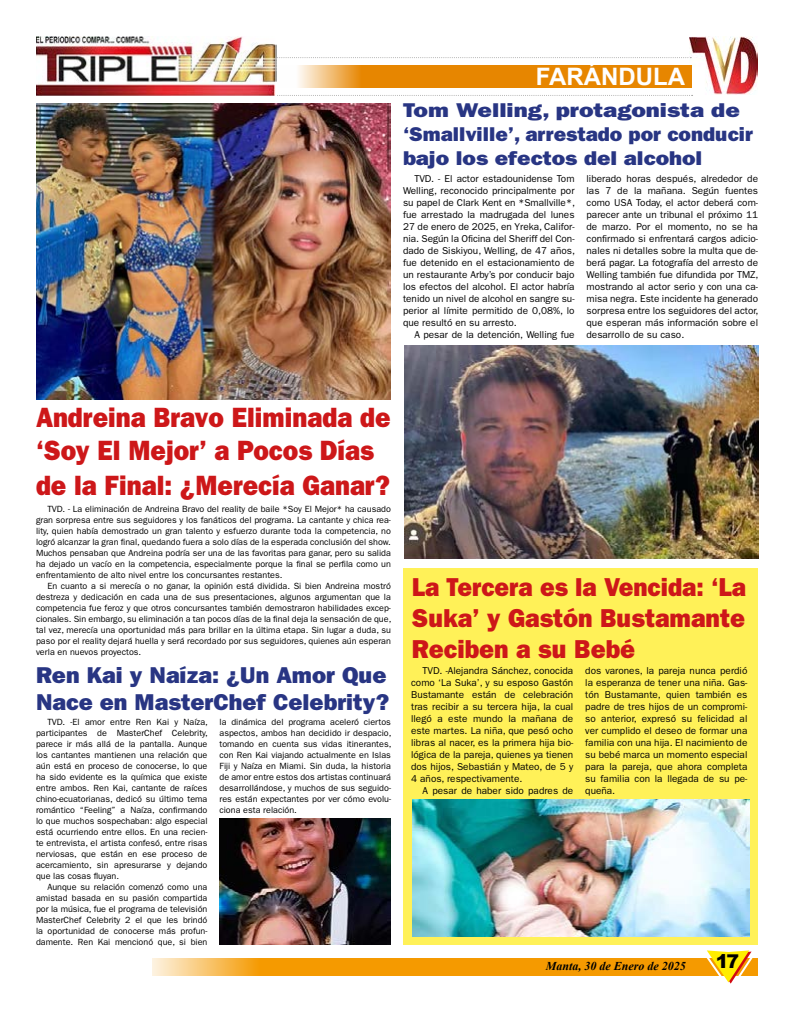
<style>
.page{position:relative;width:794px;height:1021px;background:#fff}
.page>*{position:absolute;margin:0;border:0;box-sizing:border-box;transform-origin:0 0}
.t1{font:28px/34px "ITC Franklin Gothic Std Hvy";color:#cd1719;scale:.92 1}
.t2{font:26px/31px "ITC Franklin Gothic Std Hvy";color:#cd1719;text-align:justify;scale:.94 1}
.t3{font:700 24px "Arial";color:#fff}
.t4{font:23px/27px "ITC Franklin Gothic Std Hvy";color:#283583}
.t5{font:20px/24px "ITC Franklin Gothic Std Hvy";color:#283583;scale:1.21 1}
.t6{font:900 19px "Arial";color:#000}
.t7{font:italic 700 12px "Times New Roman";color:#000}
.t8{font:10px/12px "ITC Franklin Gothic Std";color:#000;text-align:justify}
.t9{font:9px/11px "ITC Franklin Gothic Std";color:#000;text-align:justify}
</style>
<div class="page">
<img style="left:690px;top:36px;width:68px;height:59px">
<svg style="left:277px;top:95px;width:415px;height:1px"></svg>
<svg style="left:276px;top:65px;width:416px;height:22px;background:#e99520"></svg>
<svg style="left:276px;top:57px;width:415px;height:1px"></svg>
<img style="left:36px;top:36px;width:240px;height:60px">
<svg style="left:152px;top:958px;width:605px;height:18px;background:#f5a216"></svg>
<svg style="left:702px;top:950px;width:54px;height:33px"></svg>
<img style="left:36px;top:103px;width:355px;height:297px">
<img style="left:219px;top:818px;width:172px;height:126px">
<img style="left:404px;top:345px;width:354px;height:213px">
<div style="left:404px;top:568px;width:354px;height:376px;background:#fff158"></div>
<img style="left:412px;top:799px;width:337px;height:137px">
<h3 class="t3" style="left:536px;top:60px;width:151px">FARÁNDULA</h3>
<h3 class="t5" style="left:403px;top:98px;width:291px">Tom Welling, protagonista de ‘Smallville’, arrestado por conducir bajo los efectos del alcohol</h3>
<p class="t8" style="left:403px;top:173px;width:173px;text-indent:11px">TVD. - El actor estadounidense Tom Welling, reconocido principalmente por su papel de Clark Kent en *Smallville*, fue arrestado la madrugada del lunes 27 de enero de 2025, en Yreka, Califor&shy;nia. Según la Oficina del Sheriff del Con&shy;dado de Siskiyou, Welling, de 47 años, fue detenido en el estacionamiento de un restaurante Arby’s por conducir bajo los efectos del alcohol. El actor habría tenido un nivel de alcohol en sangre su&shy;perior al límite permitido de 0,08%, lo que resultó en su arresto.</p>
<p class="t8" style="left:414px;top:329px;width:162px">A pesar de la detención, Welling fue</p>
<p class="t8" style="left:586px;top:173px;width:173px">liberado horas después, alrededor de las 7 de la mañana. Según fuentes como USA Today, el actor deberá com&shy;parecer ante un tribunal el próximo 11 de marzo. Por el momento, no se ha confirmado si enfrentará cargos adicio&shy;nales ni detalles sobre la multa que de&shy;berá pagar. La fotografía del arresto de Welling también fue difundida por TMZ, mostrando al actor serio y con una ca&shy;misa negra. Este incidente ha generado sorpresa entre los seguidores del actor, que esperan más información sobre el desarrollo de su caso.</p>
<h1 class="t1" style="left:36px;top:400px;width:387px">Andreina Bravo Eliminada de ‘Soy El Mejor’ a Pocos Días de la Final: ¿Merecía Ganar?</h1>
<p class="t9" style="left:36px;top:503px;width:356px;text-indent:11px">TVD. - La eliminación de Andreina Bravo del reality de baile *Soy El Mejor* ha causado gran sorpresa entre sus seguidores y los fanáticos del programa. La cantante y chica rea&shy;lity, quien había demostrado un gran talento y esfuerzo durante toda la competencia, no logró alcanzar la gran final, quedando fuera a solo días de la esperada conclusión del show.<br>Muchos pensaban que Andreina podría ser una de las favoritas para ganar, pero su salida ha dejado un vacío en la competencia, especialmente porque la final se perfila como un enfrentamiento de alto nivel entre los concursantes restantes.</p>
<p class="t9" style="left:36px;top:580px;width:357px;text-indent:11px">En cuanto a si merecía o no ganar, la opinión está dividida. Si bien Andreina mostró destreza y dedicación en cada una de sus presentaciones, algunos argumentan que la competencia fue feroz y que otros concursantes también demostraron habilidades excep&shy;cionales. Sin embargo, su eliminación a tan pocos días de la final deja la sensación de que, tal vez, merecía una oportunidad más para brillar en la última etapa. Sin lugar a duda, su paso por el reality dejará huella y será recordado por sus seguidores, quienes aún esperan verla en nuevos proyectos.</p>
<h3 class="t4" style="left:36px;top:661px;width:355px">Ren Kai y Naíza: ¿Un Amor Que<br>Nace en MasterChef Celebrity?</h3>
<p class="t9" style="left:36px;top:716px;width:173px;text-indent:11px">TVD. -El amor entre Ren Kai y Naíza, participantes de MasterChef Celebrity, parece ir más allá de la pantalla. Aunque los cantantes mantienen una relación que aún está en proceso de conocerse, lo que ha sido evidente es la química que existe entre ambos. Ren Kai, cantante de raíces chino-ecuatorianas, dedicó su último tema romántico “Feeling” a Naíza, confirmando lo que muchos sospechaban: algo especial está ocurriendo entre ellos. En una recien&shy;te entrevista, el artista confesó, entre risas nerviosas, que están en ese proceso de acercamiento, sin apresurarse y dejando que las cosas fluyan.</p>
<p class="t9" style="left:36px;top:881px;width:173px;text-indent:11px">Aunque su relación comenzó como una amistad basada en su pasión compartida por la música, fue el programa de televisión MasterChef Celebrity 2 el que les brindó la oportunidad de conocerse más profun&shy;damente. Ren Kai mencionó que, si bien</p>
<p class="t9" style="left:219px;top:716px;width:173px">la dinámica del programa aceleró ciertos aspectos, ambos han decidido ir despacio, tomando en cuenta sus vidas itinerantes, con Ren Kai viajando actualmente en Islas Fiji y Naíza en Miami. Sin duda, la historia de amor entre estos dos artistas continuará desarrollándose, y muchos de sus seguido&shy;res están expectantes por ver cómo evolu&shy;ciona esta relación.</p>
<h2 class="t2" style="left:412px;top:572px;width:357px">La Tercera es la Vencida: ‘La Suka’ y Gastón Bustamante Reciben a su Bebé</h2>
<p class="t8" style="left:411px;top:664px;width:164px;text-indent:11px">TVD. -Alejandra Sánchez, conocida como ‘La Suka’, y su esposo Gastón Bustamante están de celebración tras recibir a su tercera hija, la cual llegó a este mundo la mañana de este martes. La niña, que pesó ocho libras al nacer, es la primera hija bio&shy;lógica de la pareja, quienes ya tienen dos hijos, Sebastián y Mateo, de 5 y 4 años, respectivamente.</p>
<p class="t8" style="left:422px;top:784px;width:152px">A pesar de haber sido padres de</p>
<p class="t8" style="left:585px;top:664px;width:164px">dos varones, la pareja nunca perdió la esperanza de tener una niña. Gas&shy;tón Bustamante, quien también es padre de tres hijos de un compromi&shy;so anterior, expresó su felicidad al ver cumplido el deseo de formar una familia con una hija. El nacimiento de su bebé marca un momento especial para la pareja, que ahora completa su familia con la llegada de su pe&shy;queña.</p>
<h3 class="t7" style="left:546px;top:958px;width:142px">Manta, 30 de Enero de 2025</h3>
<h3 class="t6" style="left:716px;top:947px;width:25px">17</h3>
</div>
